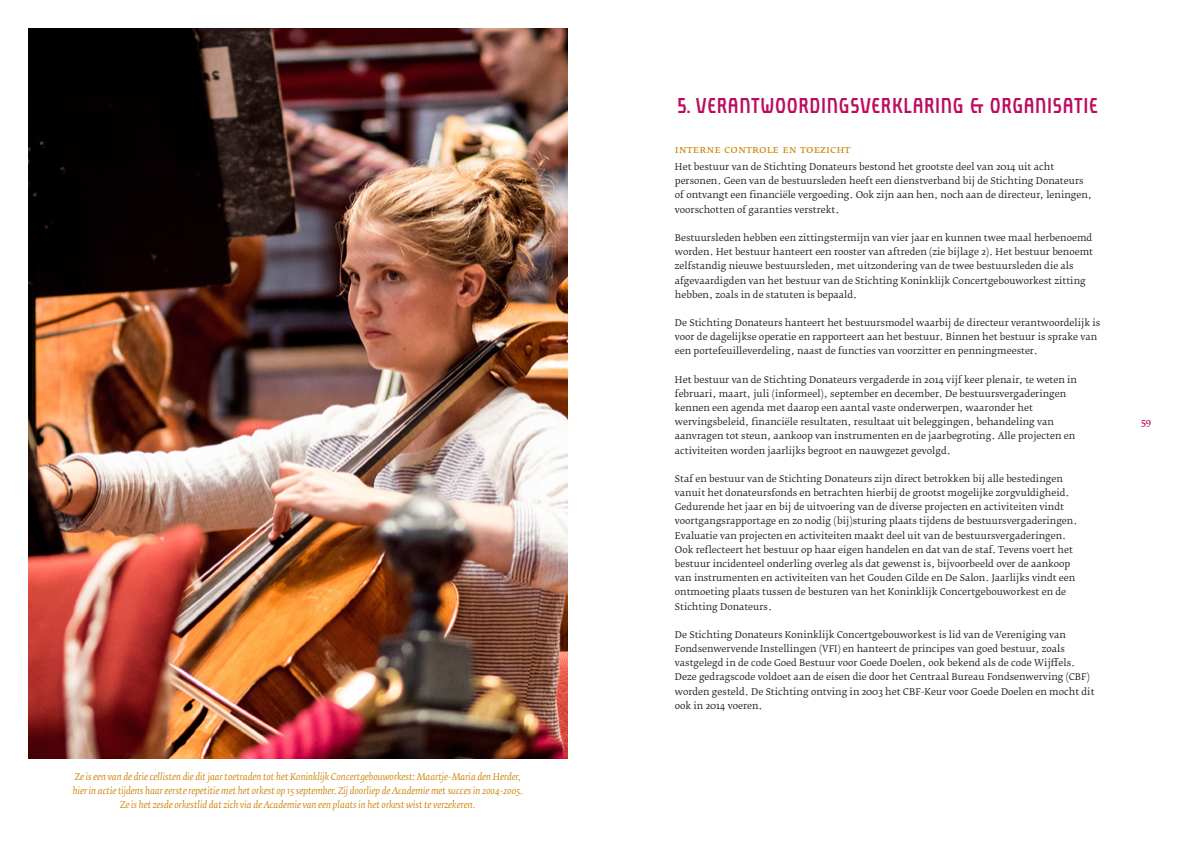
<style>
.page{position:relative;width:1191px;height:842px;background:#fff}
.page>*{position:absolute;margin:0;border:0;box-sizing:border-box;transform-origin:0 0}
.t1{font:20px "RCO";color:#bd0c5f}
.t2{font:11px "Fedra Serif B Normal SC";color:#ce8911}
.t3{font:9.2px/14.2px "Fedra Serif B";color:#231f20}
.t4{font:italic 9.2px/14.2px "Fedra Serif B";color:#ce8911;text-align:center}
.t5{font:9.2px "Fedra Serif B";color:#bd0c5f}
</style>
<div class="page">
<img style="left:28px;top:28px;width:539px;height:730px">
<p class="t4" style="left:73px;top:769px;width:451px">Ze is een van de drie cellisten die dit jaar toetraden tot het Koninklijk Concertgebouworkest: Maartje-Maria den Herder, hier in actie tijdens haar eerste repetitie met het orkest op 15 september. Zij doorliep de Academie met succes in 2004-2005.<br>Ze is het zesde orkestlid dat zich via de Academie van een plaats in het orkest wist te verzekeren.</p>
<h1 class="t1" style="left:677px;top:94px;width:422px">5. VERANTWOORDINGSVERKLARING &amp; ORGANISATIE</h1>
<p class="t2" style="left:675px;top:143px;width:177px">interne controle en toezicht</p>
<p class="t3" style="left:675px;top:160px;width:418px">Het bestuur van de Stichting Donateurs bestond het grootste deel van 2014 uit acht personen. Geen van de bestuursleden heeft een dienstverband bij de Stichting Donateurs of ontvangt een financiële vergoeding. Ook zijn aan hen, noch aan de directeur, leningen, voorschotten of garanties verstrekt.</p>
<p class="t3" style="left:675px;top:231px;width:420px">Bestuursleden hebben een zittingstermijn van vier jaar en kunnen twee maal herbenoemd worden. Het bestuur hanteert een rooster van aftreden (zie bijlage 2). Het bestuur benoemt zelfstandig nieuwe bestuursleden, met uitzondering van de twee bestuursleden die als afgevaardigden van het bestuur van de Stichting Koninklijk Concertgebouworkest zitting hebben, zoals in de statuten is bepaald.</p>
<p class="t3" style="left:675px;top:316px;width:427px">De Stichting Donateurs hanteert het bestuursmodel waarbij de directeur verantwoordelijk is voor de dagelijkse operatie en rapporteert aan het bestuur. Binnen het bestuur is sprake van een portefeuilleverdeling, naast de functies van voorzitter en penningmeester.</p>
<p class="t3" style="left:675px;top:372px;width:404px">Het bestuur van de Stichting Donateurs vergaderde in 2014 vijf keer plenair, te weten in februari, maart, juli (informeel), september en december. De bestuursvergaderingen kennen een agenda met daarop een aantal vaste onderwerpen, waaronder het wervingsbeleid, financiële resultaten, resultaat uit beleggingen, behandeling van aanvragen tot steun, aankoop van instrumenten en de jaarbegroting. Alle projecten en activiteiten worden jaarlijks begroot en nauwgezet gevolgd.</p>
<p class="t3" style="left:675px;top:472px;width:404px">Staf en bestuur van de Stichting Donateurs zijn direct betrokken bij alle bestedingen vanuit het donateursfonds en betrachten hierbij de grootst mogelijke zorgvuldigheid.<br>Gedurende het jaar en bij de uitvoering van de diverse projecten en activiteiten vindt voortgangsrapportage en zo nodig (bij)sturing plaats tijdens de bestuursvergaderingen.<br>Evaluatie van projecten en activiteiten maakt deel uit van de bestuursvergaderingen.<br>Ook reflecteert het bestuur op haar eigen handelen en dat van de staf. Tevens voert het bestuur incidenteel onderling overleg als dat gewenst is, bijvoorbeeld over de aankoop van instrumenten en activiteiten van het Gouden Gilde en De Salon. Jaarlijks vindt een ontmoeting plaats tussen de besturen van het Koninklijk Concertgebouworkest en de Stichting Donateurs.</p>
<p class="t3" style="left:675px;top:628px;width:421px">De Stichting Donateurs Koninklijk Concertgebouworkest is lid van de Vereniging van Fondsenwervende Instellingen (VFI) en hanteert de principes van goed bestuur, zoals vastgelegd in de code Goed Bestuur voor Goede Doelen, ook bekend als de code Wijffels.<br>Deze gedragscode voldoet aan de eisen die door het Centraal Bureau Fondsenwerving (CBF) worden gesteld. De Stichting ontving in 2003 het CBF-Keur voor Goede Doelen en mocht dit ook in 2014 voeren.</p>
<p class="t5" style="left:1141px;top:417px;width:12px">59</p>
</div>
